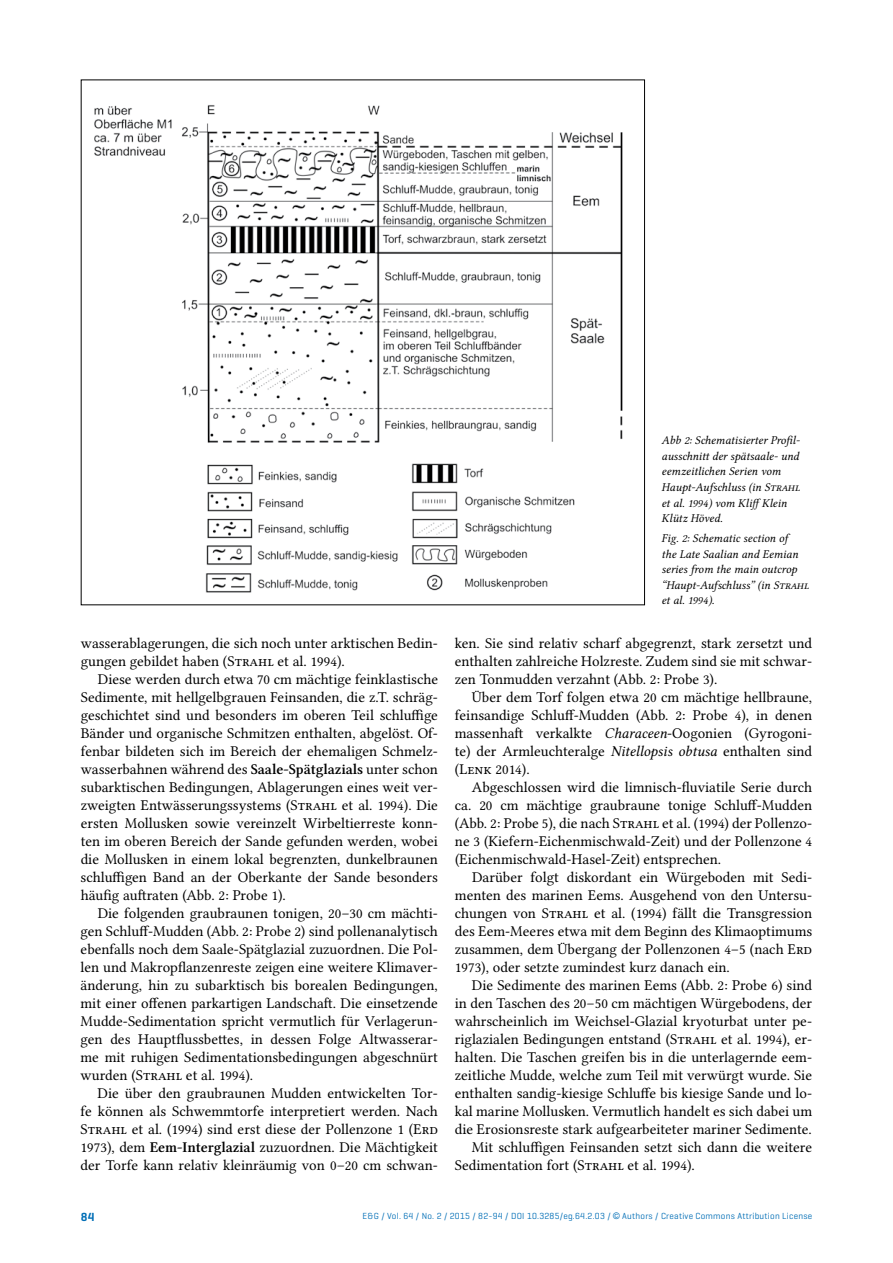
<style>
.page{position:relative;width:893px;height:1263px;background:#fff}
.page>*{position:absolute;margin:0;border:0;box-sizing:border-box;transform-origin:0 0}
.t1{font:15px/18px "Lin Libertine O";color:#000;text-align:justify}
.t2{font:12px/15.6px "Lin Libertine OI";color:#000}
.t3{font:600 12px "Geogrotesque";color:#006eb6}
.t4{font:9px "Geogrotesque";letter-spacing:.025em;color:#006eb6}
.s1{font-family:"Lin Libertine OB"}
.s2{font-family:"Lin Libertine OI"}
.s3{font-family:"Arial"}
</style>
<div class="page">
<img style="left:94px;top:105px;width:529px;height:488px">
<p class="t1" style="left:81px;top:634px;width:359px">wasserablagerungen, die sich noch unter arktischen Bedin&shy;gungen gebildet haben (Strahl et al. 1994).</p>
<p class="t1" style="left:81px;top:670px;width:359px;text-indent:17px">Diese werden durch etwa 70 cm mächtige feinklastische Sedimente, mit hellgelbgrauen Feinsanden, die z.T. schräg&shy;geschichtet sind und besonders im oberen Teil schluffige Bänder und organische Schmitzen enthalten, abgelöst. Of&shy;fenbar bildeten sich im Bereich der ehemaligen Schmelz&shy;wasserbahnen während des <span class="s1">Saale-Spätglazials</span> unter schon subarktischen Bedingungen, Ablagerungen eines weit ver&shy;zweigten Entwässerungssystems (Strahl et al. 1994). Die ersten Mollusken sowie vereinzelt Wirbeltierreste konn&shy;ten im oberen Bereich der Sande gefunden werden, wobei die Mollusken in einem lokal begrenzten, dunkelbraunen schluffigen Band an der Oberkante der Sande besonders häufig auftraten (Abb. 2: Probe 1).</p>
<p class="t1" style="left:81px;top:904px;width:359px;text-indent:17px">Die folgenden graubraunen tonigen, 20–30 cm mächti&shy;gen Schluff-Mudden (Abb. 2: Probe 2) sind pollenanalytisch ebenfalls noch dem Saale-Spätglazial zuzuordnen. Die Pol&shy;len und Makropflanzenreste zeigen eine weitere Klimaver&shy;änderung, hin zu subarktisch bis borealen Bedingungen, mit einer offenen parkartigen Landschaft. Die einsetzende Mudde-Sedimentation spricht vermutlich für Verlagerun&shy;gen des Hauptflussbettes, in dessen Folge Altwasserar&shy;me mit ruhigen Sedimentationsbedingungen abgeschnürt wurden (Strahl et al. 1994).</p>
<p class="t1" style="left:81px;top:1084px;width:359px;text-indent:17px">Die über den graubraunen Mudden entwickelten Tor&shy;fe können als Schwemmtorfe interpretiert werden. Nach Strahl et al. (1994) sind erst diese der Pollenzone 1 (Erd 1973), dem <span class="s1">Eem-Interglazial</span> zuzuordnen. Die Mächtigkeit der Torfe kann relativ kleinräumig von 0–20 cm schwan-</p>
<p class="t2" style="left:662px;top:433px;width:140px">Abb 2: Schematisierter Profil&shy;ausschnitt der spätsaale- und eemzeitlichen Serien vom<br>Haupt-Aufschluss (in Strahl et al. 1994) vom Kliff Klein<br>Klütz Höved.</p>
<p class="t2" style="left:662px;top:531px;width:147px">Fig. 2: Schematic section of<br>the Late Saalian and Eemian series from the main outcrop “Haupt-Aufschluss” (in Strahl et al. 1994).</p>
<p class="t1" style="left:455px;top:634px;width:359px">ken. Sie sind relativ scharf abgegrenzt, stark zersetzt und enthalten zahlreiche Holzreste. Zudem sind sie mit schwar&shy;zen Tonmudden verzahnt (Abb. 2: Probe 3).</p>
<p class="t1" style="left:455px;top:688px;width:359px;text-indent:17px">Über dem Torf folgen etwa 20 cm mächtige hellbraune, feinsandige Schluff-Mudden (Abb. 2: Probe 4), in denen massenhaft verkalkte <span class="s2">Characeen</span>-Oogonien (Gyrogoni&shy;te) der Armleuchteralge <span class="s2">Nitellopsis obtusa</span> enthalten sind (Lenk 2014).</p>
<p class="t1" style="left:455px;top:778px;width:359px;text-indent:17px">Abgeschlossen wird die limnisch-fluviatile Serie durch ca. 20 cm mächtige graubraune tonige Schluff-Mudden (Abb. 2: Probe 5), die nach Strahl et al. (1994) der Pollenzo&shy;ne 3 (Kiefern-Eichenmischwald-Zeit) und der Pollenzone 4 (Eichenmischwald-Hasel-Zeit) entsprechen.</p>
<p class="t1" style="left:455px;top:868px;width:359px;text-indent:17px">Darüber folgt diskordant ein Würgeboden mit Sedi&shy;menten des marinen Eems. Ausgehend von den Untersu&shy;chungen von Strahl et al. (1994) fällt die Transgression des Eem-Meeres etwa mit dem Beginn des Klimaoptimums zusammen, dem Übergang der Pollenzonen 4–5 (nach Erd 1973), oder setzte zumindest kurz danach ein.</p>
<p class="t1" style="left:472px;top:976px;width:342px">Die Sedimente des marinen Eems (Abb. 2: Probe 6) sind</p>
<p class="t1" style="left:455px;top:994px;width:359px">in den Taschen des 20–50 cm mächtigen Würgebodens, der</p>
<p class="t1" style="left:455px;top:1012px;width:359px">wahrscheinlich im Weichsel-Glazial kryoturbat unter pe-</p>
<p class="t1" style="left:455px;top:1030px;width:359px">riglazialen Bedingungen entstand (Strahl et al. 1994), er-</p>
<p class="t1" style="left:455px;top:1048px;width:359px">halten. Die Taschen greifen bis in die unterlagernde eem-</p>
<p class="t1" style="left:455px;top:1066px;width:359px">zeitliche Mudde, welche zum Teil mit verwürgt wurde. Sie</p>
<p class="t1" style="left:455px;top:1084px;width:359px">enthalten sandig-kiesige Schluffe bis kiesige Sande und lo-</p>
<p class="t1" style="left:455px;top:1102px;width:359px">kal marine Mollusken. Vermutlich handelt es sich dabei um</p>
<p class="t1" style="left:455px;top:1120px;width:358px">die Erosionsreste stark aufgearbeiteter mariner Sedimente.</p>
<p class="t1" style="left:472px;top:1138px;width:342px">Mit schluffigen Feinsanden setzt sich dann die weitere</p>
<p class="t1" style="left:455px;top:1156px;width:241px">Sedimentation fort (Strahl et al. 1994).</p>
<p class="t3" style="left:81px;top:1209px;width:15px">84</p>
<p class="t4" style="left:363px;top:1210px;width:451px">E&amp;G / Vol. 64 / No. 2 / 2015 / 82-94 / DOI 10.3285/eg.64.2.03 / <span class="s3">©</span> Authors / Creative Commons Attribution License</p>
</div>
